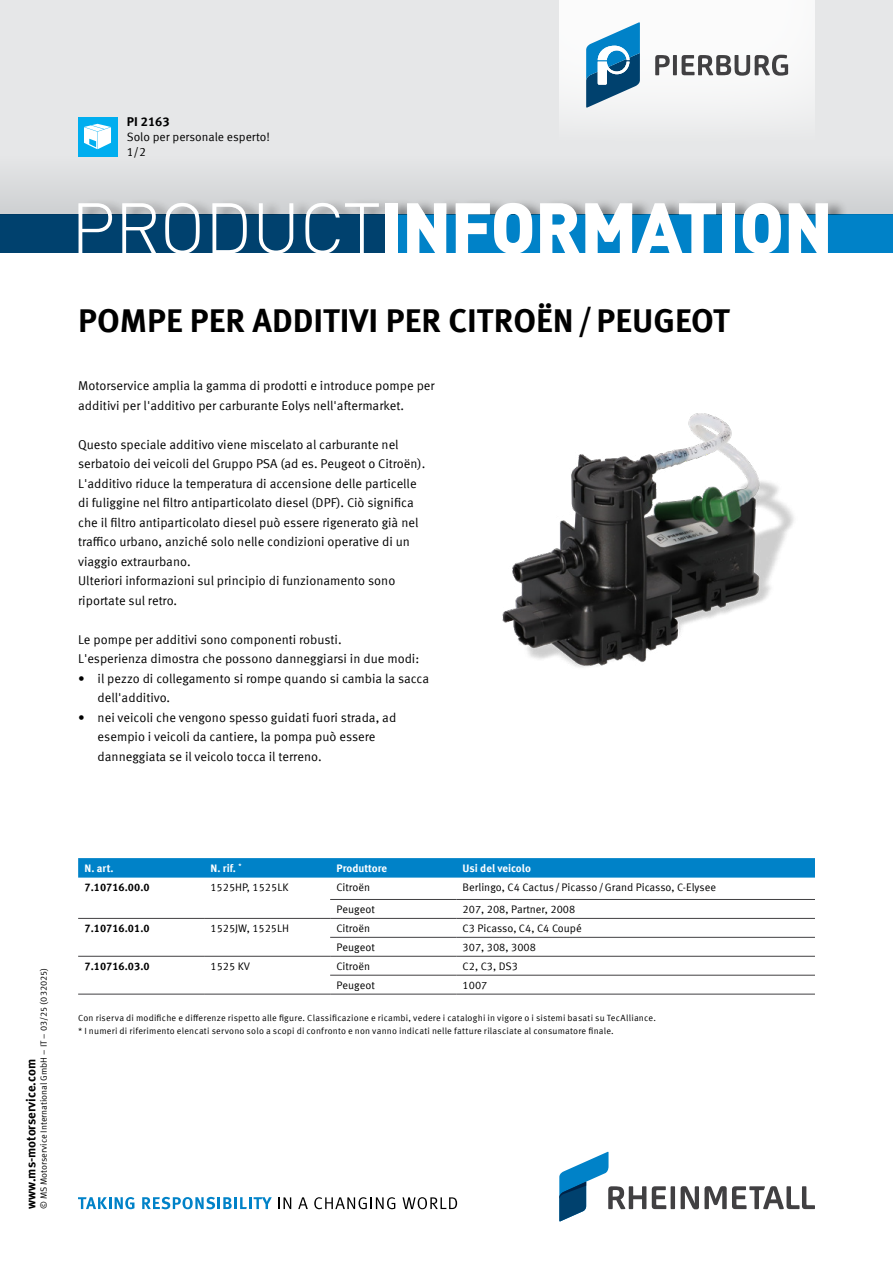
<style>
.page{position:relative;width:893px;height:1263px;background:#fff}
.page>*{position:absolute;margin:0;border:0;box-sizing:border-box;transform-origin:0 0}
.t1{font:900 70.5px "DIN Offc";letter-spacing:-.01em;color:#fff}
.t2{font:700 33px "Meta Offc Pro";color:#000}
.t3{font:12.75px/19.5px "Meta Offc Pro Norm";color:#000}
.t4{font:700 12.75px "Meta Offc Pro";color:#000}
.t5{font:12px "Meta Offc Pro Norm";color:#000}
.t6{font:10.8px "Meta Offc Pro Norm";color:#000}
.t7{font:700 10.8px "Meta Offc Pro";color:#fff}
.t8{font:700 10.8px "Meta Offc Pro";color:#000}
.t9{font:9px "Meta Offc Pro Norm";letter-spacing:.02em;color:#000}
.t10{font:9px "Meta Offc Pro Norm";color:#000}
.s1{font-weight:300}
</style>
<div class="page">
<div style="left:0;top:0;width:893px;height:224px;background:#e6e7e8"></div>
<div style="left:0;top:214px;width:893px;height:39px;background:#00416e"></div>
<div style="left:386px;top:214px;width:507px;height:39px;background:#0082c8"></div>
<div style="left:0;top:156px;width:893px;height:58px;background:#dcdedf"></div>
<div style="left:80px;top:198px;width:768px;height:16px;background:#000;opacity:.4"></div>
<div style="left:78px;top:117px;width:39px;height:39px;background:#00aeef"></div>
<svg style="left:84px;top:124px;width:27px;height:25px"></svg>
<svg style="left:559px;top:1152px;width:256px;height:69px"></svg>
<div style="left:559px;top:0;width:256px;height:143px;background:linear-gradient(to right,#f4f4f5,#f5f6f6)"></div>
<svg style="left:655px;top:55px;width:133px;height:21px;background:#a0a0a1"></svg>
<svg style="left:586px;top:22px;width:54px;height:86px;background:#639ec0"></svg>
<img style="left:502px;top:413px;width:292px;height:255px">
<svg style="left:78px;top:1197px;width:56px;height:12px"></svg>
<svg style="left:142px;top:1197px;width:130px;height:12px"></svg>
<svg style="left:278px;top:1197px;width:13px;height:12px"></svg>
<svg style="left:298px;top:1197px;width:10px;height:12px"></svg>
<svg style="left:314px;top:1197px;width:81px;height:12px"></svg>
<svg style="left:402px;top:1197px;width:55px;height:12px"></svg>
<svg style="left:78px;top:858px;width:737px;height:20px;background:#0685c9"></svg>
<hr style="left:78px;top:994px;width:126px;height:1px;background:#414042">
<hr style="left:204px;top:994px;width:126px;height:1px;background:#414042">
<hr style="left:456px;top:899px;width:359px;height:1px;background:#414042">
<hr style="left:456px;top:918px;width:359px;height:1px;background:#414042">
<hr style="left:456px;top:937px;width:359px;height:1px;background:#414042">
<hr style="left:456px;top:956px;width:359px;height:1px;background:#414042">
<hr style="left:456px;top:975px;width:359px;height:1px;background:#414042">
<hr style="left:456px;top:994px;width:359px;height:1px;background:#414042">
<hr style="left:204px;top:918px;width:126px;height:1px;background:#414042">
<hr style="left:204px;top:956px;width:126px;height:1px;background:#414042">
<hr style="left:78px;top:918px;width:126px;height:1px;background:#414042">
<hr style="left:78px;top:956px;width:126px;height:1px;background:#414042">
<hr style="left:330px;top:899px;width:126px;height:1px;background:#414042">
<hr style="left:330px;top:918px;width:126px;height:1px;background:#414042">
<hr style="left:330px;top:937px;width:126px;height:1px;background:#414042">
<hr style="left:330px;top:956px;width:126px;height:1px;background:#414042">
<hr style="left:330px;top:975px;width:126px;height:1px;background:#414042">
<hr style="left:330px;top:994px;width:126px;height:1px;background:#414042">
<p class="t4" style="left:127px;top:111px;width:45px">PI 2163</p>
<p class="t5" style="left:127px;top:128px;width:145px">Solo per personale esperto!</p>
<p class="t5" style="left:127px;top:143px;width:21px">1/2</p>
<h1 class="t1" style="left:71px;top:181px;width:764px"><span class="s1">PRODUCT</span>INFORMATION</h1>
<h2 class="t2" style="left:78px;top:294px;width:653px">POMPE PER ADDITIVI PER CITROËN/PEUGEOT</h2>
<p class="t3" style="left:78px;top:375px;width:358px">Motorservice amplia la gamma di prodotti e introduce pompe per additivi per l'additivo per carburante Eolys nell'aftermarket.</p>
<p class="t3" style="left:78px;top:434px;width:349px">Questo speciale additivo viene miscelato al carburante nel serbatoio dei veicoli del Gruppo PSA (ad es. Peugeot o Citroën).<br>L'additivo riduce la temperatura di accensione delle particelle di fuliggine nel filtro antiparticolato diesel (DPF). Ciò significa che il filtro antiparticolato diesel può essere rigenerato già nel traffico urbano, anziché solo nelle condizioni operative di un viaggio extraurbano.<br>Ulteriori informazioni sul principio di funzionamento sono riportate sul retro.</p>
<p class="t3" style="left:78px;top:628px;width:343px">Le pompe per additivi sono componenti robusti.<br>L'esperienza dimostra che possono danneggiarsi in due modi:</p>
<p class="t3" style="left:98px;top:667px;width:333px;text-indent:-19px">• il pezzo di collegamento si rompe quando si cambia la sacca dell'additivo.</p>
<p class="t3" style="left:98px;top:706px;width:300px;text-indent:-19px">• nei veicoli che vengono spesso guidati fuori strada, ad esempio i veicoli da cantiere, la pompa può essere danneggiata se il veicolo tocca il terreno.</p>
<p class="t10" style="left:37px;top:1209px;width:243px;rotate:-90deg">© MS Motorservice International GmbH – IT – 03/25 (032025)</p>
<p class="t4" style="left:21px;top:1209px;width:151px;rotate:-90deg">www.ms-motorservice.com</p>
<p class="t7" style="left:85px;top:859px;width:31px">N. art.</p>
<p class="t7" style="left:210px;top:859px;width:33px">N. rif. <sup>*</sup></p>
<p class="t7" style="left:337px;top:859px;width:52px">Produttore</p>
<p class="t7" style="left:463px;top:859px;width:70px">Usi del veicolo</p>
<p class="t8" style="left:85px;top:879px;width:67px">7.10716.00.0</p>
<p class="t6" style="left:210px;top:879px;width:79px">1525HP, 1525LK</p>
<p class="t6" style="left:337px;top:879px;width:35px">Citroën</p>
<p class="t6" style="left:463px;top:879px;width:255px">Berlingo, C4 Cactus/Picasso/Grand Picasso, C-Elysee</p>
<p class="t6" style="left:337px;top:901px;width:40px">Peugeot</p>
<p class="t6" style="left:463px;top:901px;width:114px">207, 208, Partner, 2008</p>
<p class="t8" style="left:85px;top:920px;width:67px">7.10716.01.0</p>
<p class="t6" style="left:210px;top:920px;width:80px">1525JW, 1525LH</p>
<p class="t6" style="left:337px;top:920px;width:35px">Citroën</p>
<p class="t6" style="left:463px;top:920px;width:121px">C3 Picasso, C4, C4 Coupé</p>
<p class="t6" style="left:337px;top:939px;width:40px">Peugeot</p>
<p class="t6" style="left:463px;top:939px;width:75px">307, 308, 3008</p>
<p class="t8" style="left:85px;top:958px;width:67px">7.10716.03.0</p>
<p class="t6" style="left:210px;top:958px;width:41px">1525 KV</p>
<p class="t6" style="left:337px;top:958px;width:35px">Citroën</p>
<p class="t6" style="left:463px;top:958px;width:57px">C2, C3, DS3</p>
<p class="t6" style="left:337px;top:977px;width:40px">Peugeot</p>
<p class="t6" style="left:463px;top:977px;width:26px">1007</p>
<p class="t9" style="left:78px;top:1011px;width:579px">Con riserva di modifiche e differenze rispetto alle figure. Classificazione e ricambi, vedere i cataloghi in vigore o i sistemi basati su TecAlliance.</p>
<p class="t9" style="left:78px;top:1024px;width:537px">* I numeri di riferimento elencati servono solo a scopi di confronto e non vanno indicati nelle fatture rilasciate al consumatore finale.</p>
</div>
